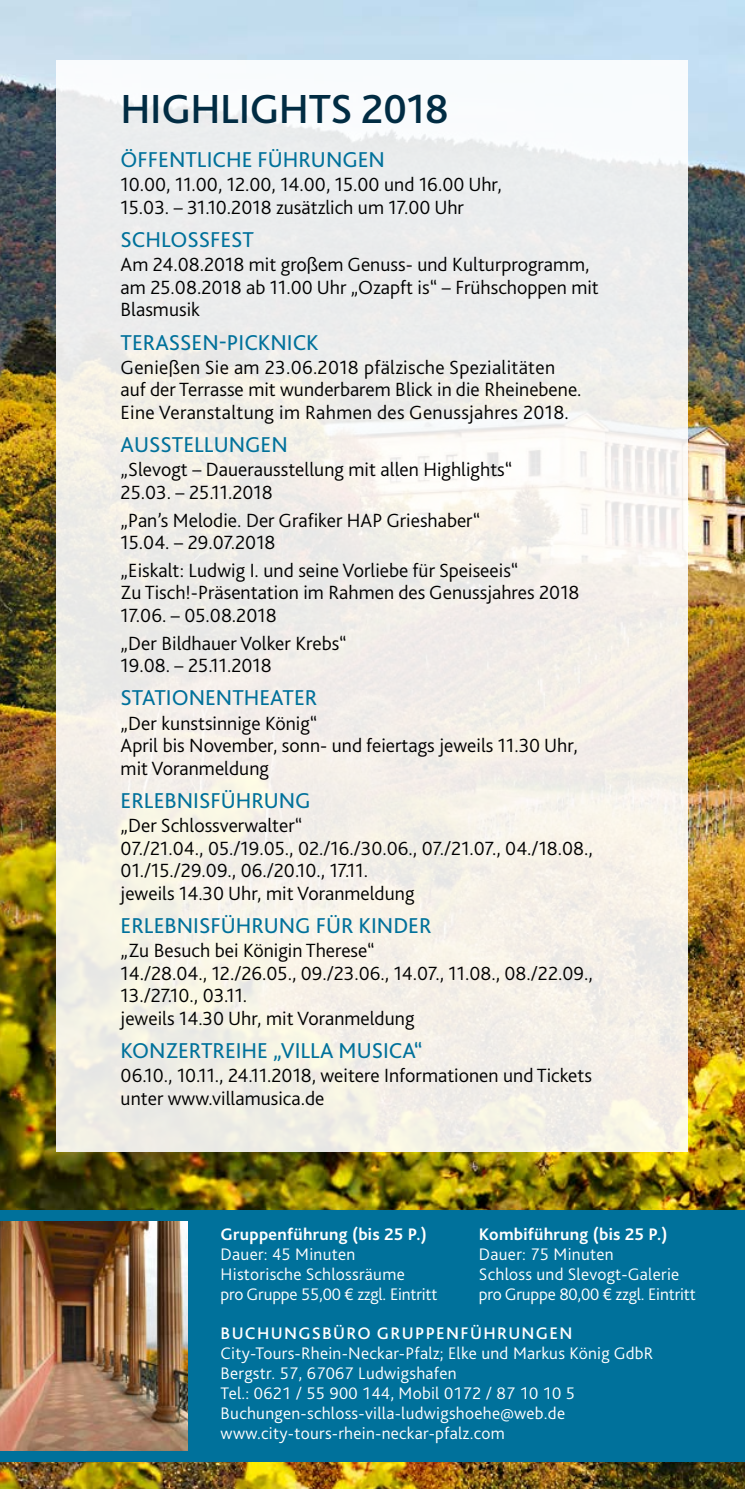
<style>
.page{position:relative;width:745px;height:1489px;background:#fff}
.page>*{position:absolute;margin:0;border:0;box-sizing:border-box;transform-origin:0 0}
.t1{font:500 42.5px "Bliss 2";letter-spacing:-.01em;color:#012c43}
.t2{font:22.5px "Bliss 2";color:#00719b}
.t3{font:300 20px/22.5px "Bliss 2";color:#000}
.t4{font:300 17.5px/20px "Bliss 2";letter-spacing:.015em;color:#fff}
.t5{font:700 17.5px "Bliss 2";letter-spacing:.015em;color:#fff}
.t6{font:500 17.5px "Bliss 2";letter-spacing:.075em;color:#fff}
</style>
<div class="page">
<img style="left:0;top:0;width:744px;height:1209px">
<img style="left:0;top:1461px;width:744px;height:27px">
<img style="left:0;top:1220px;width:189px;height:230px">
<div style="left:57px;top:60px;width:630px;height:1092px;background:linear-gradient(to bottom,#eff1f2,#f4efe4)"></div>
<div style="left:0;top:1209px;width:744px;height:11px;background:#00719b"></div>
<div style="left:0;top:1450px;width:744px;height:11px;background:#00719b"></div>
<div style="left:189px;top:1209px;width:555px;height:251px;background:#00719b"></div>
<h1 class="t1" style="left:120px;top:82px;width:329px">HIGHLIGHTS 2018</h1>
<p class="t2" style="left:120px;top:146px;width:266px">ÖFFENTLICHE FÜHRUNGEN</p>
<p class="t3" style="left:120px;top:173px;width:382px">10.00, 11.00, 12.00, 14.00, 15.00 und 16.00 Uhr,<br>15.03. – 31.10.2018 zusätzlich um 17.00 Uhr</p>
<p class="t2" style="left:120px;top:226px;width:135px">SCHLOSSFEST</p>
<p class="t3" style="left:120px;top:253px;width:479px">Am 24.08.2018 mit großem Genuss- und Kulturprogramm, am 25.08.2018 ab 11.00 Uhr „Ozapft is“ – Frühschoppen mit<br>Blasmusik</p>
<p class="t2" style="left:120px;top:328px;width:199px">TERASSEN-PICKNICK</p>
<p class="t3" style="left:120px;top:355px;width:462px">Genießen Sie am 23.06.2018 pfälzische Spezialitäten auf der Terrasse mit wunderbarem Blick in die Rheinebene.<br>Eine Veranstaltung im Rahmen des Genussjahres 2018.</p>
<p class="t2" style="left:120px;top:430px;width:168px">AUSSTELLUNGEN</p>
<p class="t3" style="left:120px;top:458px;width:393px">„Slevogt – Dauerausstellung mit allen Highlights“<br>25.03. – 25.11.2018</p>
<p class="t3" style="left:120px;top:508px;width:361px">„Pan’s Melodie. Der Grafiker HAP Grieshaber“<br>15.04. – 29.07.2018</p>
<p class="t3" style="left:120px;top:558px;width:460px">„Eiskalt: Ludwig I. und seine Vorliebe für Speiseeis“<br>Zu Tisch!-Präsentation im Rahmen des Genussjahres 2018<br>17.06. – 05.08.2018</p>
<p class="t3" style="left:120px;top:631px;width:228px">„Der Bildhauer Volker Krebs“<br>19.08. – 25.11.2018</p>
<p class="t2" style="left:120px;top:684px;width:198px">STATIONENTHEATER</p>
<p class="t3" style="left:120px;top:711px;width:458px">„Der kunstsinnige König“<br>April bis November, sonn- und feiertags jeweils 11.30 Uhr, mit Voranmeldung</p>
<p class="t2" style="left:120px;top:786px;width:191px">ERLEBNISFÜHRUNG</p>
<p class="t3" style="left:120px;top:813px;width:473px">„Der Schlossverwalter“<br>07./21.04., 05./19.05., 02./16./30.06., 07./21.07., 04./18.08., 01./15./29.09., 06./20.10., 17.11.<br>jeweils 14.30 Uhr, mit Voranmeldung</p>
<p class="t2" style="left:120px;top:911px;width:312px">ERLEBNISFÜHRUNG FÜR KINDER</p>
<p class="t3" style="left:120px;top:938px;width:473px">„Zu Besuch bei Königin Therese“<br>14./28.04., 12./26.05., 09./23.06., 14.07., 11.08., 08./22.09., 13./27.10., 03.11.<br>jeweils 14.30 Uhr, mit Voranmeldung</p>
<p class="t2" style="left:120px;top:1036px;width:303px">KONZERTREIHE „VILLA MUSICA“</p>
<p class="t3" style="left:120px;top:1063px;width:472px">06.10., 10.11., 24.11.2018, weitere Informationen und Tickets unter www.villamusica.de</p>
<p class="t5" style="left:220px;top:1223px;width:208px">Gruppenführung (bis 25 P.)</p>
<p class="t4" style="left:220px;top:1243px;width:218px">Dauer: 45 Minuten<br>Historische Schlossräume<br>pro Gruppe 55,00 € zzgl. Eintritt</p>
<p class="t5" style="left:478px;top:1223px;width:190px">Kombiführung (bis 25 P.)</p>
<p class="t4" style="left:478px;top:1243px;width:218px">Dauer: 75 Minuten<br>Schloss und Slevogt-Galerie pro Gruppe 80,00 € zzgl. Eintritt</p>
<p class="t6" style="left:220px;top:1322px;width:353px">BUCHUNGSBÜRO GRUPPENFÜHRUNGEN</p>
<p class="t4" style="left:220px;top:1342px;width:434px">City-Tours-Rhein-Neckar-Pfalz; Elke und Markus König GdbR Bergstr. 57, 67067 Ludwigshafen<br>Tel.: 0621 / 55 900 144, Mobil 0172 / 87 10 10 5<br>Buchungen-schloss-villa-ludwigshoehe@web.de www.city-tours-rhein-neckar-pfalz.com</p>
</div>
